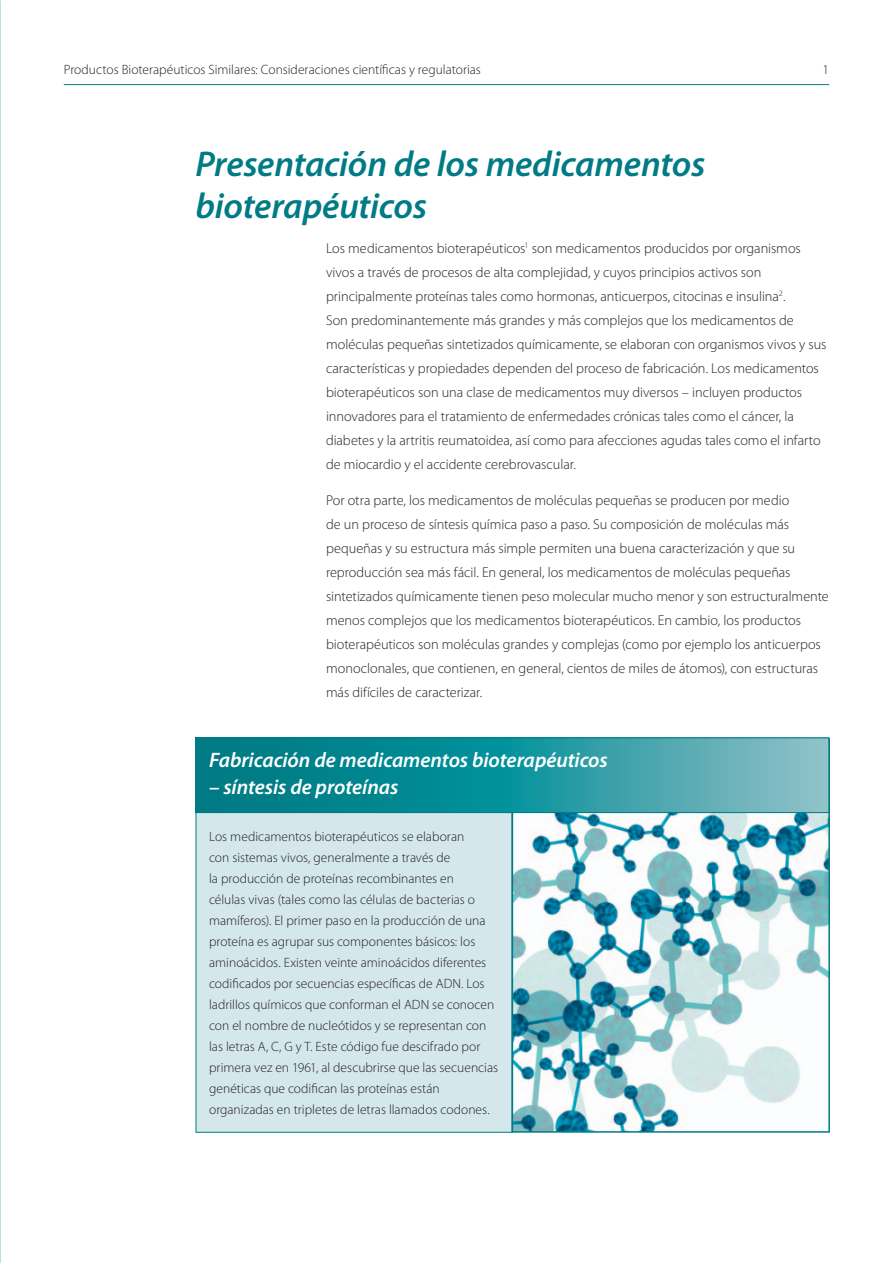
<style>
.page{position:relative;width:893px;height:1263px;background:#fff}
.page>*{position:absolute;margin:0;border:0;box-sizing:border-box;transform-origin:0 0}
.t1{font:italic 600 36px/42px "Myriad Pro";letter-spacing:-.01em;color:#007b85}
.t2{font:italic 600 21px "Myriad Pro";letter-spacing:-.005em;color:#fff}
.t3{font:300 14.25px/24px "Myriad Pro";color:#231f20}
.t4{font:300 13.5px/21px "Myriad Pro";color:#231f20}
</style>
<div class="page">
<hr style="left:64px;top:84px;width:765px;height:1px;background:#007b85">
<div style="left:196px;top:739px;width:316px;height:393px;background:#d4e7ea"></div>
<img style="left:515px;top:813px;width:312px;height:317px">
<div style="left:512px;top:738px;width:318px;height:395px;border:2px solid #007b85"></div>
<svg style="left:198px;top:739px;width:629px;height:72px;background:#2897a0"></svg>
<div style="left:196px;top:737px;width:633px;height:76px;border:1px solid #007b85"></div>
<p class="t4" style="left:64px;top:59px;width:419px">Productos Bioterapéuticos Similares: Consideraciones científicas y regulatorias</p>
<p class="t4" style="left:823px;top:59px;width:8px">1</p>
<h1 class="t1" style="left:196px;top:142px;width:511px">Presentación de los medicamentos bioterapéuticos</h1>
<p class="t3" style="left:326px;top:236px;width:502px">Los medicamentos bioterapéuticos<sup>1</sup> son medicamentos producidos por organismos vivos a través de procesos de alta complejidad, y cuyos principios activos son principalmente proteínas tales como hormonas, anticuerpos, citocinas e insulina<sup>2</sup>.<br>Son predominantemente más grandes y más complejos que los medicamentos de moléculas pequeñas sintetizados químicamente, se elaboran con organismos vivos y sus características y propiedades dependen del proceso de fabricación. Los medicamentos bioterapéuticos son una clase de medicamentos muy diversos – incluyen productos innovadores para el tratamiento de enfermedades crónicas tales como el cáncer, la diabetes y la artritis reumatoidea, así como para afecciones agudas tales como el infarto de miocardio y el accidente cerebrovascular.</p>
<p class="t3" style="left:326px;top:488px;width:504px">Por otra parte, los medicamentos de moléculas pequeñas se producen por medio<br>de un proceso de síntesis química paso a paso. Su composición de moléculas más pequeñas y su estructura más simple permiten una buena caracterización y que su reproducción sea más fácil. En general, los medicamentos de moléculas pequeñas sintetizados químicamente tienen peso molecular mucho menor y son estructuralmente menos complejos que los medicamentos bioterapéuticos. En cambio, los productos bioterapéuticos son moléculas grandes y complejas (como por ejemplo los anticuerpos monoclonales, que contienen, en general, cientos de miles de átomos), con estructuras más difíciles de caracterizar.</p>
<h2 class="t2" style="left:209px;top:746px;width:400px">Fabricación de medicamentos bioterapéuticos</h2>
<h2 class="t2" style="left:209px;top:773px;width:191px">– síntesis de proteínas</h2>
<p class="t4" style="left:209px;top:826px;width:291px">Los medicamentos bioterapéuticos se elaboran<br>con sistemas vivos, generalmente a través de<br>la producción de proteínas recombinantes en<br>células vivas (tales como las células de bacterias o mamíferos). El primer paso en la producción de una proteína es agrupar sus componentes básicos: los aminoácidos. Existen veinte aminoácidos diferentes codificados por secuencias específicas de ADN. Los ladrillos químicos que conforman el ADN se conocen con el nombre de nucleótidos y se representan con las letras A, C, G y T. Este código fue descifrado por primera vez en 1961, al descubrirse que las secuencias genéticas que codifican las proteínas están organizadas en tripletes de letras llamados codones.</p>
</div>
